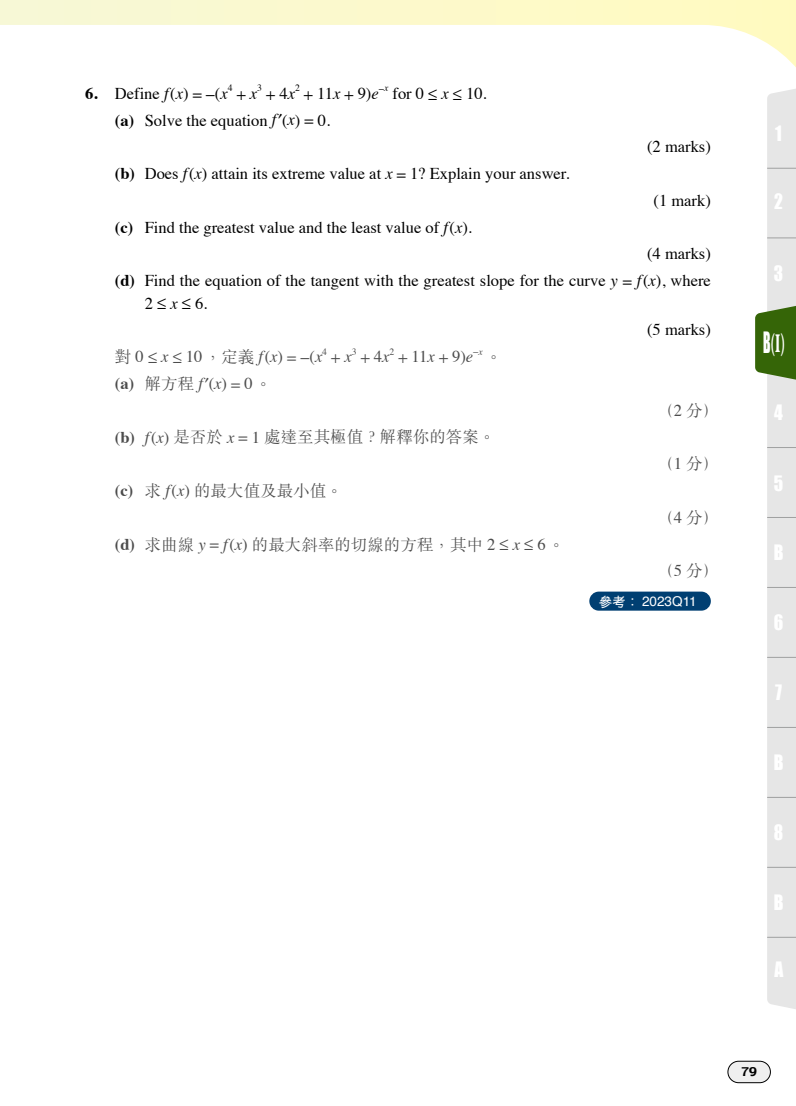
<style>
.page{position:relative;width:796px;height:1106px;background:#fff}
.page>*{position:absolute;margin:0;border:0;box-sizing:border-box;transform-origin:0 0}
.t1{font:900 27px "Minion Std";color:#fff;scale:.5 1}
.t2{font:19.5px "Impact";color:#fff;scale:.9 1}
.t3{font:16.5px/26.5px "Times";color:#000}
.t4{font:300 16.5px "M Sung HK";color:#000}
.t5{font:italic 16.5px "Times";color:#000}
.t6{font:13.5px "Helvetica";color:#fff}
.t7{font:12px "Charcoal";color:#000;scale:1.1 1}
.t8{font:9.6px "Times";color:#000}
.s1{font-style:italic}
.s2{font-weight:700}
.s3{font-family:"M Sung HK";font-weight:300}
.s4{font-family:"Times";font-weight:700}
.s5{font-family:"Times";font-weight:400;font-style:italic}
.s6{font-family:"Times";font-weight:400}
.s7{font-family:"M Hei HK";font-weight:700}
.s8{font-family:"Impact";font-weight:400}
</style>
<div class="page">
<div style="left:0;top:0;width:795px;height:1106px;background:#fcf9cc"></div>
<div style="left:0;top:25px;width:795px;height:1081px;background:#fff"></div>
<svg style="left:754px;top:83px;width:41px;height:931px;background:#e1e4de"></svg>
<div style="left:589px;top:591px;width:121px;height:19px;background:#003f72;border-radius:10px"></div>
<div style="left:727px;top:1061px;width:43px;height:21px;background:#efefef;border-radius:11px"></div>
<div style="left:727px;top:1060px;width:43px;height:23px;border:1px solid #000;border-radius:11px"></div>
<div style="left:96px;top:343px;width:625px;height:242px;background:#fff"></div>
<svg style="left:193px;top:93px;width:8px;height:4px"></svg>
<svg style="left:237px;top:91px;width:8px;height:9px"></svg>
<svg style="left:266px;top:91px;width:9px;height:9px"></svg>
<svg style="left:304px;top:91px;width:9px;height:9px"></svg>
<svg style="left:344px;top:91px;width:9px;height:9px"></svg>
<svg style="left:278px;top:114px;width:4px;height:5px"></svg>
<svg style="left:304px;top:120px;width:9px;height:4px"></svg>
<svg style="left:397px;top:173px;width:8px;height:4px"></svg>
<svg style="left:622px;top:280px;width:9px;height:4px"></svg>
<svg style="left:287px;top:356px;width:9px;height:5px"></svg>
<svg style="left:331px;top:354px;width:9px;height:9px"></svg>
<svg style="left:360px;top:354px;width:9px;height:9px"></svg>
<svg style="left:398px;top:354px;width:9px;height:9px"></svg>
<svg style="left:439px;top:354px;width:8px;height:9px"></svg>
<svg style="left:205px;top:377px;width:3px;height:5px"></svg>
<svg style="left:231px;top:383px;width:9px;height:4px"></svg>
<svg style="left:239px;top:437px;width:8px;height:4px"></svg>
<svg style="left:210px;top:544px;width:9px;height:4px"></svg>
<p class="t8" style="left:257px;top:79px;width:6px">3</p>
<p class="t3" style="left:279px;top:79px;width:17px">4<span class="s1">x</span></p>
<p class="t8" style="left:295px;top:79px;width:6px">2</p>
<p class="t3" style="left:85px;top:79px;width:144px"><span class="s2">6.</span> Define <span class="s1">f</span>(<span class="s1">x</span>) −(<span class="s1">x</span></p>
<p class="t8" style="left:228px;top:79px;width:6px">4</p>
<p class="t3" style="left:115px;top:79px;width:373px;text-indent:202px">11<span class="s1">x</span> 9)<span class="s1">e</span>−<sup>x</sup> for 0 ≤ <span class="s1">x</span> ≤ 10. <span class="s2">(a)</span> Solve the equation <span class="s1">f</span> (<span class="s1">x</span>) 0.</p>
<p class="t5" style="left:250px;top:79px;width:9px">x</p>
<p class="t3" style="left:115px;top:159px;width:456px"><span class="s2">(b)</span> Does <span class="s1">f</span>(<span class="s1">x</span>) attain its extreme value at <span class="s1">x</span> 1? Explain your answer.</p>
<p class="t3" style="left:646px;top:132px;width:65px">(2 marks)</p>
<p class="t3" style="left:653px;top:186px;width:59px">(1 mark)</p>
<p class="t3" style="left:115px;top:212px;width:358px"><span class="s2">(c)</span> Find the greatest value and the least value of <span class="s1">f</span>(<span class="s1">x</span>).</p>
<p class="t3" style="left:115px;top:239px;width:597px;text-align:right">(4 marks)<br><span class="s2">(d)</span> Find the equation of the tangent with the greatest slope for the curve <span class="s1">y f</span>(<span class="s1">x</span>), where</p>
<p class="t3" style="left:145px;top:288px;width:64px">2 ≤<span class="s1">x</span>≤ 6.</p>
<p class="t3" style="left:646px;top:315px;width:65px">(5 marks)</p>
<p class="t3" style="left:115px;top:342px;width:209px"><span class="s3">對</span> 0 ≤ <span class="s1">x</span> ≤ 10<span class="s3">，定義</span> <span class="s1">f</span>(<span class="s1">x</span>) −(<span class="s1">x</span></p>
<p class="t8" style="left:322px;top:342px;width:6px">4</p>
<p class="t8" style="left:351px;top:342px;width:6px">3</p>
<p class="t3" style="left:374px;top:342px;width:17px">4<span class="s1">x</span></p>
<p class="t8" style="left:389px;top:342px;width:6px">2</p>
<p class="t3" style="left:411px;top:342px;width:92px">11<span class="s1">x</span> 9)<span class="s1">e</span>−<sup>x</sup> <span class="s3">。</span></p>
<p class="t5" style="left:344px;top:342px;width:9px">x</p>
<p class="t4" style="left:115px;top:372px;width:158px"><span class="s4">(a)</span> 解方程 <span class="s5">f</span> <span class="s6">(</span><span class="s5">x</span><span class="s6">) 0</span>。</p>
<p class="t4" style="left:115px;top:426px;width:382px"><span class="s4">(b)</span> <span class="s5">f</span><span class="s6">(</span><span class="s5">x</span><span class="s6">)</span> 是否於 <span class="s5">x</span> <span class="s6">1</span> 處達至其極值？解釋你的答案。</p>
<p class="t4" style="left:115px;top:479px;width:229px"><span class="s4">(c)</span> 求 <span class="s5">f</span><span class="s6">(</span><span class="s5">x</span><span class="s6">)</span> 的最大值及最小值。</p>
<p class="t4" style="left:115px;top:533px;width:451px"><span class="s4">(d)</span> 求曲線 <span class="s5">y f</span><span class="s6">(</span><span class="s5">x</span><span class="s6">)</span> 的最大斜率的切線的方程，其中 <span class="s6">2</span> ≤ <span class="s5">x</span> ≤ <span class="s6">6</span>。</p>
<p class="t4" style="left:656px;top:399px;width:63px">（<span class="s6">2</span> 分）</p>
<p class="t4" style="left:656px;top:452px;width:63px">（<span class="s6">1</span> 分）</p>
<p class="t4" style="left:656px;top:506px;width:63px">（<span class="s6">4</span> 分）</p>
<p class="t4" style="left:656px;top:559px;width:63px">（<span class="s6">5</span> 分）</p>
<p class="t6" style="left:598px;top:591px;width:99px"><span class="s7">參考：</span> 2023Q11</p>
<p class="t2" style="left:774px;top:118px;width:9px">1</p>
<p class="t2" style="left:773px;top:186px;width:11px">2</p>
<p class="t2" style="left:773px;top:258px;width:12px">3</p>
<h1 class="t1" style="left:762px;top:329px;width:46px"><span class="s8">B</span>(I)</h1>
<p class="t2" style="left:773px;top:328px;width:12px">B</p>
<p class="t2" style="left:773px;top:397px;width:11px">4</p>
<p class="t2" style="left:773px;top:468px;width:12px">5</p>
<p class="t2" style="left:773px;top:537px;width:12px">B</p>
<p class="t2" style="left:773px;top:607px;width:12px">6</p>
<p class="t2" style="left:774px;top:677px;width:9px">7</p>
<p class="t2" style="left:773px;top:747px;width:12px">B</p>
<p class="t2" style="left:773px;top:817px;width:12px">8</p>
<p class="t2" style="left:773px;top:887px;width:12px">B</p>
<p class="t2" style="left:774px;top:954px;width:11px">A</p>
<p class="t7" style="left:741px;top:1064px;width:15px">79</p>
</div>
